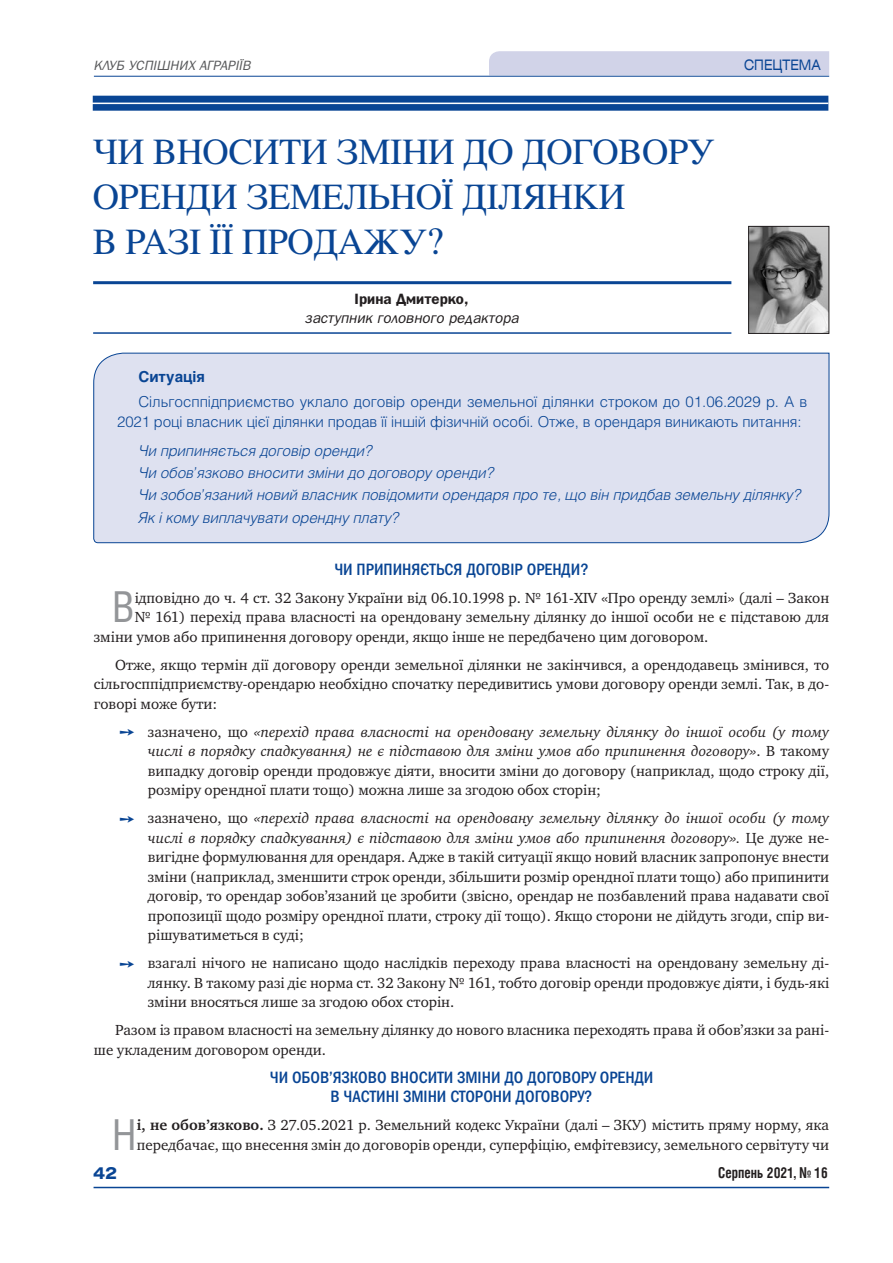
<style>
.page{position:relative;width:893px;height:1263px;background:#fff}
.page>*{position:absolute;margin:0;border:0;box-sizing:border-box;transform-origin:0 0}
.t1{font:40.95px "AG Letterica Condensed C";color:#939598}
.t2{font:36.75px/45px "Latinskij";letter-spacing:-.01em;color:#094594}
.t3{font:16.5px/19.5px "Franklin Gothic Medi Cond OSC";color:#094594;text-align:center}
.t4{font:700 16.5px "Helios Ext";color:#094594}
.t5{font:15px/19.5px "Charter ITC";color:#231f20;text-align:justify}
.t6{font:italic 15px/22.4px "Helios Light C";letter-spacing:-.005em;color:#094594}
.t7{font:15px/20.2px "Helios Light C";letter-spacing:-.005em;color:#094594}
.t8{font:italic 15px "Bloknot";color:#231f20}
.t9{font:700 15px "Helios Cond";color:#231f20;scale:.91 1}
.t10{font:700 15px "Bloknot";color:#231f20}
.t11{font:700 15px "Helios C";color:#094594}
.t12{font:14.4px "Helios Ext";color:#094594;scale:.83 1}
.t13{font:italic 13.5px "Bloknot";color:#57585a}
.s1{color:#094594}
.s2{font-style:italic}
.s3{font-weight:700}
</style>
<div class="page">
<div style="left:489px;top:51px;width:340px;height:24px;background:#d1d3e8"></div>
<hr style="left:94px;top:76px;width:735px;height:1px;background:#094594">
<hr style="left:94px;top:1187px;width:735px;height:1px;background:#094594">
<svg style="left:93px;top:96px;width:735px;height:15px;background:#174f9a"></svg>
<hr style="left:50px;top:103px;width:778px;height:1px;background:#fff">
<hr style="left:93px;top:281px;width:638px;height:3px;background:#094594">
<hr style="left:93px;top:332px;width:638px;height:2px;background:#094594">
<div style="left:93px;top:353px;width:736px;height:190px;background:#dee1f0"></div>
<img style="left:750px;top:228px;width:77px;height:104px">
<div style="left:748px;top:226px;width:81px;height:108px;border:1px solid #231f20"></div>
<p class="t13" style="left:94px;top:58px;width:158px">КЛУБ УСПІШНИХ АГРАРІЇВ</p>
<p class="t12" style="left:744px;top:56px;width:94px">СПЕЦТЕМА</p>
<h2 class="t2" style="left:93px;top:129px;width:624px">ЧИ ВНОСИТИ ЗМІНИ ДО ДОГОВОРУ<br>ОРЕНДИ ЗЕМЕЛЬНОЇ ДІЛЯНКИ<br>В РАЗІ ЇЇ ПРОДАЖУ?</h2>
<p class="t10" style="left:355px;top:290px;width:115px">Ірина Дмитерко,</p>
<p class="t8" style="left:304px;top:309px;width:216px">заступник головного редактора</p>
<p class="t11" style="left:138px;top:368px;width:68px">Ситуація</p>
<p class="t7" style="left:117px;top:391px;width:692px;text-indent:21px">Сільгосппідприємство уклало договір оренди земельної ділянки строком до 01.06.2029 р. А в<br>2021 році власник цієї ділянки продав її іншій фізичній особі. Отже, в орендаря виникають питання:</p>
<p class="t6" style="left:138px;top:439px;width:664px">Чи припиняється договір оренди?<br>Чи обов’язково вносити зміни до договору оренди?<br>Чи зобов’язаний новий власник повідомити орендаря про те, що він придбав земельну ділянку?<br>Як і кому виплачувати орендну плату?</p>
<p class="t3" style="left:334px;top:559px;width:256px">ЧИ ПРИПИНЯЄТЬСЯ ДОГОВІР ОРЕНДИ?</p>
<h1 class="t1" style="left:112px;top:583px;width:24px">В</h1>
<p class="t5" style="left:135px;top:588px;width:696px">ідповідно до ч. 4 ст. 32 Закону України від 06.10.1998 р. № 161-XIV «Про оренду землі» (далі – Закон</p>
<p class="t5" style="left:135px;top:607px;width:696px">№ 161) перехід права власності на орендовану земельну ділянку до іншої особи не є підставою для</p>
<p class="t5" style="left:94px;top:627px;width:616px">зміни умов або припинення договору оренди, якщо інше не передбачено цим договором.</p>
<p class="t5" style="left:94px;top:655px;width:737px;text-indent:21px">Отже, якщо термін дії договору оренди земельної ділянки не закінчився, а орендодавець змінився, то сільгосппідприємству-орендарю необхідно спочатку передивитись умови договору оренди землі. Так, в до&shy;говорі може бути:</p>
<p class="t5" style="left:148px;top:722px;width:683px;text-indent:-28px"><span class="s1">➙</span> зазначено, що <span class="s2">«перехід права власності на орендовану земельну ділянку до іншої особи (у тому числі в порядку спадкування) не є підставою для зміни умов або припинення договору»</span>. В такому випадку договір оренди продовжує діяти, вносити зміни до договору (наприклад, щодо строку дії, розміру орендної плати тощо) можна лише за згодою обох сторін;</p>
<p class="t5" style="left:148px;top:808px;width:683px;text-indent:-28px"><span class="s1">➙</span> зазначено, що <span class="s2">«перехід права власності на орендовану земельну ділянку до іншої особи (у тому числі в порядку спадкування) є підставою для зміни умов або припинення договору».</span> Це дуже не&shy;вигідне формулювання для орендаря. Адже в такій ситуації якщо новий власник запропонує внести зміни (наприклад, зменшити строк оренди, збільшити розмір орендної плати тощо) або припинити договір, то орендар зобов’язаний це зробити (звісно, орендар не позбавлений права надавати свої пропозиції щодо розміру орендної плати, строку дії тощо). Якщо сторони не дійдуть згоди, спір ви&shy;рішуватиметься в суді;</p>
<p class="t5" style="left:148px;top:953px;width:683px;text-indent:-28px"><span class="s1">➙</span> взагалі нічого не написано щодо наслідків переходу права власності на орендовану земельну ді&shy;лянку. В такому разі діє норма ст. 32 Закону № 161, тобто договір оренди продовжує діяти, і будь-які зміни вносяться лише за згодою обох сторін.</p>
<p class="t5" style="left:94px;top:1020px;width:737px;text-indent:21px">Разом із правом власності на земельну ділянку до нового власника переходять права й обов’язки за рані&shy;ше укладеним договором оренди.</p>
<p class="t3" style="left:270px;top:1067px;width:385px">ЧИ ОБОВ’ЯЗКОВО ВНОСИТИ ЗМІНИ ДО ДОГОВОРУ ОРЕНДИ<br>В ЧАСТИНІ ЗМІНИ СТОРОНИ ДОГОВОРУ?</p>
<h1 class="t1" style="left:112px;top:1110px;width:27px">Н</h1>
<p class="t5" style="left:137px;top:1115px;width:694px"><span class="s3">і, не обов’язково.</span> З 27.05.2021 р. Земельний кодекс України (далі – ЗКУ) містить пряму норму, яка передбачає, що внесення змін до договорів оренди, суперфіцію, емфітевзису, земельного сервітуту чи</p>
<p class="t4" style="left:93px;top:1163px;width:26px">42</p>
<p class="t9" style="left:718px;top:1164px;width:122px">Серпень 2021, № 16</p>
</div>
